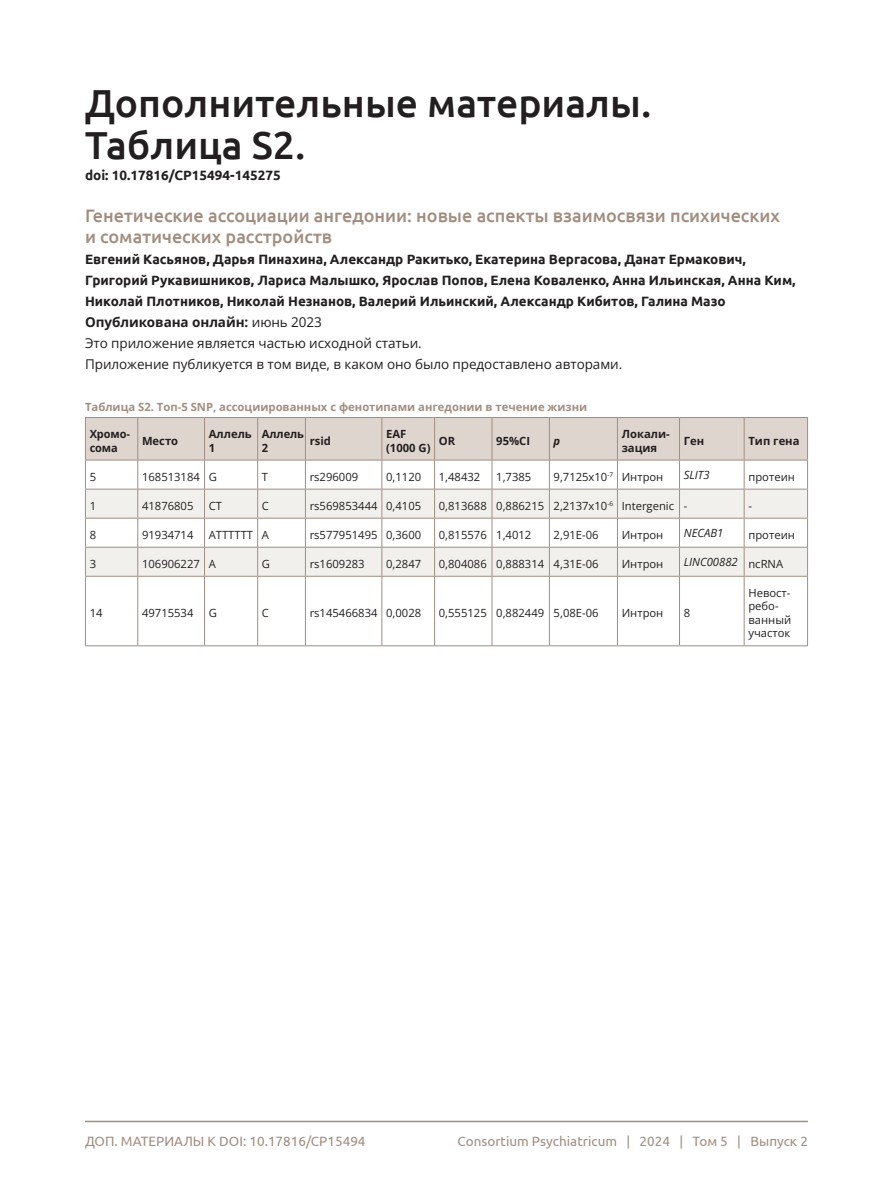
<style>
.page{position:relative;width:893px;height:1191px;background:#fff}
.page>*{position:absolute;margin:0;border:0;box-sizing:border-box;transform-origin:0 0}
.t1{font:500 39px/42px "Ubuntu";color:#231f20}
.t2{font:500 18px/21px "Ubuntu";color:#a28e80}
.t3{font:700 13.5px/21px "Ubuntu";color:#231f20}
.t4{font:13.5px/21px "Open Sans";letter-spacing:-.005em;color:#231f20}
.t5{font:13.5px "Ubuntu";color:#a28e80}
.t6{font:11.25px/13.5px "Open Sans";color:#231f20}
.t7{font:700 11.25px/13.5px "Open Sans";color:#231f20}
.t8{font:700 11.25px "Open Sans";color:#a28e80}
.t9{font:italic 11.25px "Open Sans";color:#231f20}
.t10{font:italic 700 11.25px "Open Sans";color:#231f20}
.s1{font-weight:700}
.s2{font-style:normal}
</style>
<div class="page">
<hr style="left:85px;top:1120px;width:723px;height:2px;background:#a28e80">
<hr style="left:137px;top:576px;width:1px;height:69px;background:#a28e80">
<hr style="left:204px;top:576px;width:1px;height:69px;background:#a28e80">
<hr style="left:257px;top:576px;width:1px;height:69px;background:#a28e80">
<hr style="left:305px;top:576px;width:1px;height:69px;background:#a28e80">
<hr style="left:381px;top:576px;width:1px;height:69px;background:#a28e80">
<hr style="left:434px;top:576px;width:1px;height:69px;background:#a28e80">
<hr style="left:492px;top:576px;width:1px;height:69px;background:#a28e80">
<hr style="left:549px;top:576px;width:1px;height:69px;background:#a28e80">
<hr style="left:617px;top:576px;width:1px;height:69px;background:#a28e80">
<hr style="left:679px;top:576px;width:1px;height:69px;background:#a28e80">
<hr style="left:744px;top:576px;width:1px;height:69px;background:#a28e80">
<hr style="left:85px;top:576px;width:1px;height:69px;background:#a28e80">
<hr style="left:807px;top:576px;width:1px;height:69px;background:#a28e80">
<hr style="left:85px;top:645px;width:53px;height:1px;background:#a28e80">
<hr style="left:138px;top:645px;width:67px;height:1px;background:#a28e80">
<hr style="left:205px;top:645px;width:53px;height:1px;background:#a28e80">
<hr style="left:258px;top:645px;width:47px;height:1px;background:#a28e80">
<hr style="left:305px;top:645px;width:77px;height:1px;background:#a28e80">
<hr style="left:382px;top:645px;width:53px;height:1px;background:#a28e80">
<hr style="left:435px;top:645px;width:57px;height:1px;background:#a28e80">
<hr style="left:492px;top:645px;width:57px;height:1px;background:#a28e80">
<hr style="left:549px;top:645px;width:68px;height:1px;background:#a28e80">
<hr style="left:617px;top:645px;width:62px;height:1px;background:#a28e80">
<hr style="left:679px;top:645px;width:65px;height:1px;background:#a28e80">
<hr style="left:744px;top:645px;width:64px;height:1px;background:#a28e80">
<svg style="left:85px;top:417px;width:723px;height:159px"></svg>
<hr style="left:85px;top:576px;width:53px;height:1px;background:#a28e80">
<hr style="left:138px;top:576px;width:67px;height:1px;background:#a28e80">
<hr style="left:205px;top:576px;width:53px;height:1px;background:#a28e80">
<hr style="left:258px;top:576px;width:47px;height:1px;background:#a28e80">
<hr style="left:305px;top:576px;width:77px;height:1px;background:#a28e80">
<hr style="left:382px;top:576px;width:53px;height:1px;background:#a28e80">
<hr style="left:435px;top:576px;width:57px;height:1px;background:#a28e80">
<hr style="left:492px;top:576px;width:57px;height:1px;background:#a28e80">
<hr style="left:549px;top:576px;width:68px;height:1px;background:#a28e80">
<hr style="left:617px;top:576px;width:62px;height:1px;background:#a28e80">
<hr style="left:679px;top:576px;width:65px;height:1px;background:#a28e80">
<hr style="left:744px;top:576px;width:64px;height:1px;background:#a28e80">
<h1 class="t1" style="left:85px;top:81px;width:568px">Дополнительные материалы.<br>Таблица S2.</h1>
<p class="t3" style="left:85px;top:164px;width:197px">doi: 10.17816/CP15494-145275</p>
<h2 class="t2" style="left:85px;top:204px;width:696px">Генетические ассоциации ангедонии: новые аспекты взаимосвязи психических и соматических расстройств</h2>
<p class="t3" style="left:85px;top:248px;width:712px">Евгений Касьянов, Дарья Пинахина, Александр Ракитько, Екатерина Вергасова, Данат Ермакович,<br>Григорий Рукавишников, Лариса Малышко, Ярослав Попов, Елена Коваленко, Анна Ильинская, Анна Ким,<br>Николай Плотников, Николай Незнанов, Валерий Ильинский, Александр Кибитов, Галина Мазо</p>
<p class="t4" style="left:85px;top:311px;width:539px"><span class="s1">Опубликована онлайн:</span> июнь 2023<br>Это приложение является частью исходной статьи.<br>Приложение публикуется в том виде, в каком оно было предоставлено авторами.</p>
<p class="t8" style="left:85px;top:399px;width:504px">Таблица S2. Топ-5 SNP, ассоциированных с фенотипами ангедонии в течение жизни</p>
<p class="t7" style="left:90px;top:427px;width:41px">Хромо&shy;сома</p>
<p class="t7" style="left:142px;top:434px;width:38px">Место</p>
<p class="t7" style="left:209px;top:427px;width:45px">Аллель<br>1</p>
<p class="t7" style="left:262px;top:427px;width:44px">Аллель<br>2</p>
<p class="t7" style="left:310px;top:434px;width:23px">rsid</p>
<p class="t7" style="left:386px;top:427px;width:46px">EAF (1000 G)</p>
<p class="t7" style="left:439px;top:434px;width:18px">OR</p>
<p class="t7" style="left:496px;top:434px;width:35px">95%CI</p>
<p class="t10" style="left:554px;top:433px;width:8px">p</p>
<p class="t7" style="left:622px;top:427px;width:49px">Локали&shy;зация</p>
<p class="t7" style="left:684px;top:434px;width:22px">Ген</p>
<p class="t7" style="left:748px;top:434px;width:53px">Тип гена</p>
<p class="t6" style="left:90px;top:469px;width:8px">5</p>
<p class="t6" style="left:142px;top:469px;width:76px">168513184 G</p>
<p class="t6" style="left:262px;top:469px;width:8px">T</p>
<p class="t6" style="left:310px;top:469px;width:50px">rs296009</p>
<p class="t6" style="left:386px;top:469px;width:37px">0,1120</p>
<p class="t6" style="left:439px;top:469px;width:43px">1,48432</p>
<p class="t6" style="left:496px;top:469px;width:37px">1,7385</p>
<p class="t6" style="left:554px;top:469px;width:111px">9,7125x10<sup>-7</sup> Интрон</p>
<p class="t9" style="left:684px;top:467px;width:27px">SLIT3</p>
<p class="t6" style="left:748px;top:469px;width:48px">протеин</p>
<p class="t6" style="left:90px;top:498px;width:8px">1</p>
<p class="t6" style="left:142px;top:498px;width:53px">41876805</p>
<p class="t6" style="left:209px;top:498px;width:15px">CT</p>
<p class="t6" style="left:262px;top:498px;width:9px">C</p>
<p class="t6" style="left:310px;top:498px;width:113px">rs569853444 0,4105</p>
<p class="t6" style="left:439px;top:498px;width:250px">0,813688 0,886215 2,2137x10<sup>-6</sup> Intergenic -</p>
<p class="t6" style="left:748px;top:498px;width:5px">-</p>
<p class="t6" style="left:90px;top:527px;width:8px">8</p>
<p class="t6" style="left:142px;top:527px;width:53px">91934714</p>
<p class="t6" style="left:209px;top:527px;width:62px">ATTTTTT A</p>
<p class="t6" style="left:310px;top:527px;width:113px">rs577951495 0,3600</p>
<p class="t6" style="left:439px;top:527px;width:94px">0,815576 1,4012</p>
<p class="t6" style="left:554px;top:527px;width:46px">2,91E-06</p>
<p class="t6" style="left:622px;top:527px;width:43px">Интрон</p>
<p class="t9" style="left:684px;top:525px;width:41px">NECAB1</p>
<p class="t6" style="left:748px;top:527px;width:48px">протеин</p>
<p class="t6" style="left:90px;top:556px;width:8px">3</p>
<p class="t6" style="left:142px;top:556px;width:75px">106906227 A</p>
<p class="t6" style="left:262px;top:556px;width:10px">G</p>
<p class="t6" style="left:310px;top:556px;width:57px">rs1609283</p>
<p class="t6" style="left:386px;top:556px;width:37px">0,2847</p>
<p class="t6" style="left:439px;top:556px;width:161px">0,804086 0,888314 4,31E-06</p>
<p class="t6" style="left:622px;top:556px;width:43px">Интрон</p>
<p class="t9" style="left:684px;top:554px;width:101px">LINC00882 <span class="s2">ncRNA</span></p>
<p class="t6" style="left:90px;top:606px;width:14px">14</p>
<p class="t6" style="left:142px;top:606px;width:53px">49715534</p>
<p class="t6" style="left:209px;top:606px;width:10px">G</p>
<p class="t6" style="left:262px;top:606px;width:9px">C</p>
<p class="t6" style="left:310px;top:606px;width:113px">rs145466834 0,0028</p>
<p class="t6" style="left:439px;top:606px;width:161px">0,555125 0,882449 5,08E-06</p>
<p class="t6" style="left:622px;top:606px;width:43px">Интрон</p>
<p class="t6" style="left:684px;top:606px;width:8px">8</p>
<p class="t6" style="left:748px;top:585px;width:44px">Невост&shy;ребо&shy;ванный участок</p>
<p class="t5" style="left:85px;top:1133px;width:282px">ДОП. МАТЕРИАЛЫ К DOI: 10.17816/CP15494</p>
<p class="t5" style="left:458px;top:1133px;width:352px">Consortium Psychiatricum | 2024 | Том 5 | Выпуск 2</p>
</div>
